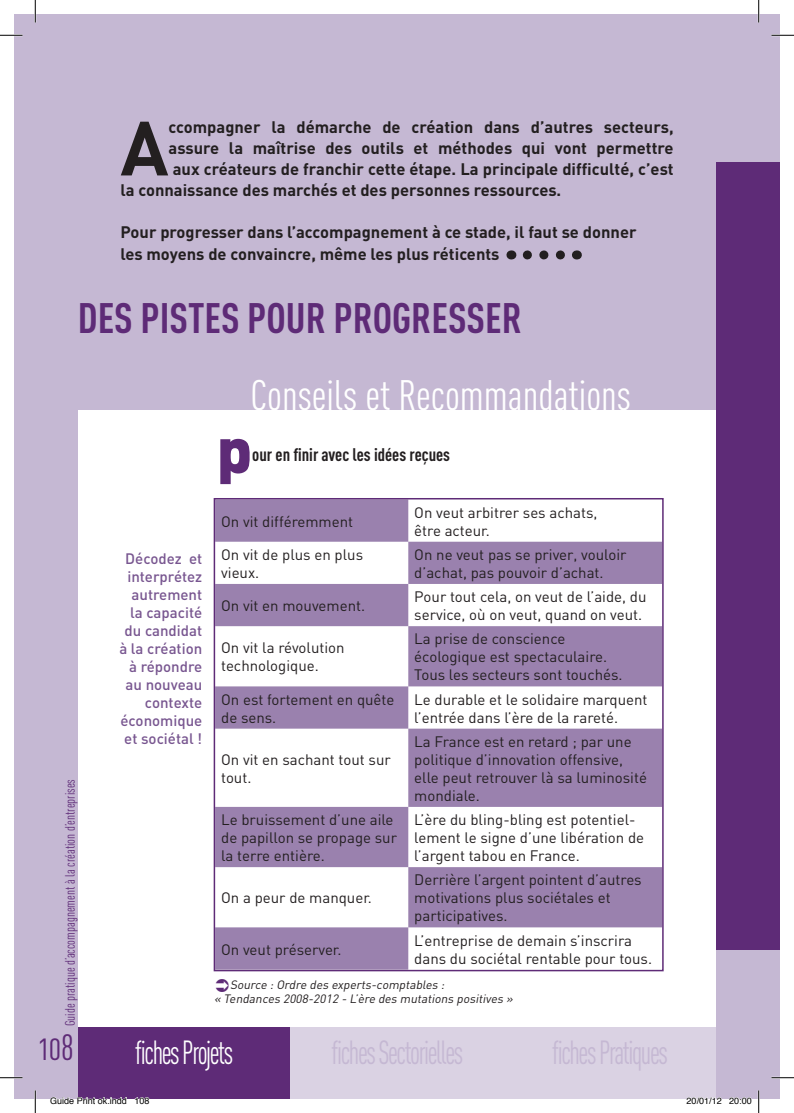
<style>
.page{position:relative;width:794px;height:1113px;background:#fff}
.page>*{position:absolute;margin:0;border:0;box-sizing:border-box;transform-origin:0 0}
.t1{font:700 75.45px "DIN";color:#231f20}
.t2{font:900 63px "DIN";color:#5e2b77}
.t3{font:42px "DIN Cond Regular Alternate";color:#fff}
.t4{font:42px "DIN Cond Bold Alternate";color:#5e2b77}
.t5{font:36px "DIN Cond Regular Alternate";color:#5e2b77}
.t6{font:33px "DIN Cond Regular Alternate";letter-spacing:-.05em;color:#c5b8d3;scale:.85 1}
.t7{font:33px "DIN Cond Regular Alternate";letter-spacing:-.05em;color:#fff;scale:.85 1}
.t8{font:18px "DIN Cond Bold Alternate";color:#231f20}
.t9{font:700 16.5px/21px "DIN";color:#231f20}
.t10{font:15px/18px "DIN";color:#231f20}
.t11{font:500 15px/18px "DIN";color:#785690;text-align:right}
.t12{font:13.5px "DIN Cond Regular Alternate";color:#5e2b77}
.t13{font:italic 12px/13.5px "DIN";color:#231f20}
.t14{font:9px "Helvetica";color:#000}
</style>
<div class="page">
<div style="left:14px;top:14px;width:765px;height:1084px;background:#c5b8d3"></div>
<div style="left:716px;top:163px;width:63px;height:786px;background:#5e2b77"></div>
<div style="left:78px;top:1026px;width:212px;height:72px;background:#5e2b77"></div>
<div style="left:290px;top:1026px;width:213px;height:72px;background:#dad2e3"></div>
<div style="left:503px;top:1026px;width:213px;height:72px;background:#dad2e3"></div>
<div style="left:78px;top:409px;width:637px;height:617px;background:#fff"></div>
<svg style="left:527px;top:250px;width:38px;height:9px"></svg>
<svg style="left:216px;top:501px;width:444px;height:467px"></svg>
<div style="left:213px;top:498px;width:450px;height:473px;border:2px solid #5e2b77"></div>
<hr style="left:0;top:34px;width:22px;height:2px;background:#fff">
<hr style="left:771px;top:34px;width:22px;height:2px;background:#fff">
<hr style="left:0;top:1076px;width:22px;height:2px;background:#fff">
<hr style="left:771px;top:1076px;width:22px;height:2px;background:#fff">
<hr style="left:34px;top:0;width:2px;height:22px;background:#fff">
<hr style="left:34px;top:1090px;width:2px;height:22px;background:#fff">
<hr style="left:757px;top:0;width:2px;height:22px;background:#fff">
<hr style="left:757px;top:1090px;width:2px;height:22px;background:#fff">
<svg style="left:0;top:35px;width:22px;height:1px"></svg>
<svg style="left:771px;top:35px;width:22px;height:1px"></svg>
<svg style="left:0;top:1077px;width:22px;height:1px"></svg>
<svg style="left:771px;top:1077px;width:22px;height:1px"></svg>
<svg style="left:35px;top:0;width:1px;height:22px"></svg>
<svg style="left:35px;top:1090px;width:1px;height:22px"></svg>
<svg style="left:758px;top:0;width:1px;height:22px"></svg>
<svg style="left:758px;top:1090px;width:1px;height:22px"></svg>
<svg style="left:50px;top:1097px;width:77px;height:2px"></svg>
<svg style="left:135px;top:1097px;width:15px;height:2px"></svg>
<svg style="left:686px;top:1097px;width:35px;height:2px"></svg>
<svg style="left:728px;top:1097px;width:23px;height:2px"></svg>
<h1 class="t1" style="left:120px;top:99px;width:50px">A</h1>
<p class="t9" style="left:168px;top:116px;width:506px">ccompagner la démarche de création dans d’autres secteurs,</p>
<p class="t9" style="left:168px;top:137px;width:506px">assure la maîtrise des outils et méthodes qui vont permettre</p>
<p class="t9" style="left:173px;top:158px;width:502px">aux créateurs de franchir cette étape. La principale difficulté, c’est</p>
<p class="t9" style="left:120px;top:179px;width:442px">la connaissance des marchés et des personnes ressources.</p>
<p class="t9" style="left:120px;top:221px;width:517px">Pour progresser dans l’accompagnement à ce stade, il faut se donner les moyens de convaincre, même les plus réticents</p>
<h3 class="t4" style="left:78px;top:292px;width:80px">des pistes</h3>
<h3 class="t4" style="left:247px;top:292px;width:20px">pour</h3>
<h3 class="t4" style="left:333px;top:292px;width:20px">progresser</h3>
<h3 class="t3" style="left:250px;top:370px;width:382px">Conseils et Recommandations</h3>
<h2 class="t2" style="left:216px;top:408px;width:37px">p</h2>
<p class="t8" style="left:252px;top:444px;width:199px">our en finir avec les idées reçues</p>
<p class="t10" style="left:221px;top:512px;width:133px">On vit différemment</p>
<p class="t10" style="left:414px;top:503px;width:185px">On veut arbitrer ses achats, être acteur.</p>
<p class="t10" style="left:221px;top:545px;width:143px">On vit de plus en plus vieux.</p>
<p class="t10" style="left:414px;top:545px;width:213px">On ne veut pas se priver, vouloir d’achat, pas pouvoir d’achat.</p>
<p class="t10" style="left:221px;top:596px;width:145px">On vit en mouvement.</p>
<p class="t10" style="left:414px;top:587px;width:234px">Pour tout cela, on veut de l’aide, du service, où on veut, quand on veut.</p>
<p class="t10" style="left:221px;top:638px;width:125px">On vit la révolution technologique.</p>
<p class="t10" style="left:414px;top:629px;width:210px">La prise de conscience écologique est spectaculaire.<br>Tous les secteurs sont touchés.</p>
<p class="t10" style="left:221px;top:689px;width:175px">On est fortement en quête de sens.</p>
<p class="t10" style="left:414px;top:689px;width:235px">Le durable et le solidaire marquent l’entrée dans l’ère de la rareté.</p>
<p class="t10" style="left:221px;top:750px;width:171px">On vit en sachant tout sur tout.</p>
<p class="t11" style="left:119px;top:548px;width:84px">Décodez et interprétez autrement la capacité du candidat à la création à répondre au nouveau contexte économique et sociétal !</p>
<p class="t10" style="left:414px;top:732px;width:234px">La France est en retard ; par une politique d’innovation offensive, elle peut retrouver là sa luminosité mondiale.</p>
<p class="t12" style="left:62px;top:1026px;width:249px;rotate:-90deg">Guide pratique d’accompagnement à la création d’entreprises</p>
<h3 class="t5" style="left:38px;top:1025px;width:37px">108</h3>
<h3 class="t7" style="left:135px;top:1033px;width:117px">fichesProjets</h3>
<h3 class="t6" style="left:331px;top:1033px;width:156px">fichesSectorielles</h3>
<h3 class="t6" style="left:552px;top:1033px;width:138px">fichesPratiques</h3>
<p class="t10" style="left:221px;top:810px;width:177px">Le bruissement d’une aile de papillon se propage sur la terre entière.</p>
<p class="t10" style="left:414px;top:810px;width:231px">L’ère du bling-bling est potentiel&shy;lement le signe d’une libération de l’argent tabou en France.</p>
<p class="t10" style="left:221px;top:888px;width:152px">On a peur de manquer.</p>
<p class="t10" style="left:414px;top:870px;width:229px">Derrière l’argent pointent d’autres motivations plus sociétales et participatives.</p>
<p class="t10" style="left:221px;top:939px;width:122px">On veut préserver.</p>
<p class="t10" style="left:414px;top:930px;width:239px">L’entreprise de demain s’inscrira dans du sociétal rentable pour tous.</p>
<p class="t13" style="left:214px;top:978px;width:302px;text-indent:16px">Source :Ordre des experts-comptables :<br>« Tendances 2008-2012 - L’ère des mutations positives »</p>
<p class="t14" style="left:50px;top:1093px;width:101px">Guide Print ok.indd 108</p>
<p class="t14" style="left:686px;top:1093px;width:67px">20/01/12 20:00</p>
</div>
